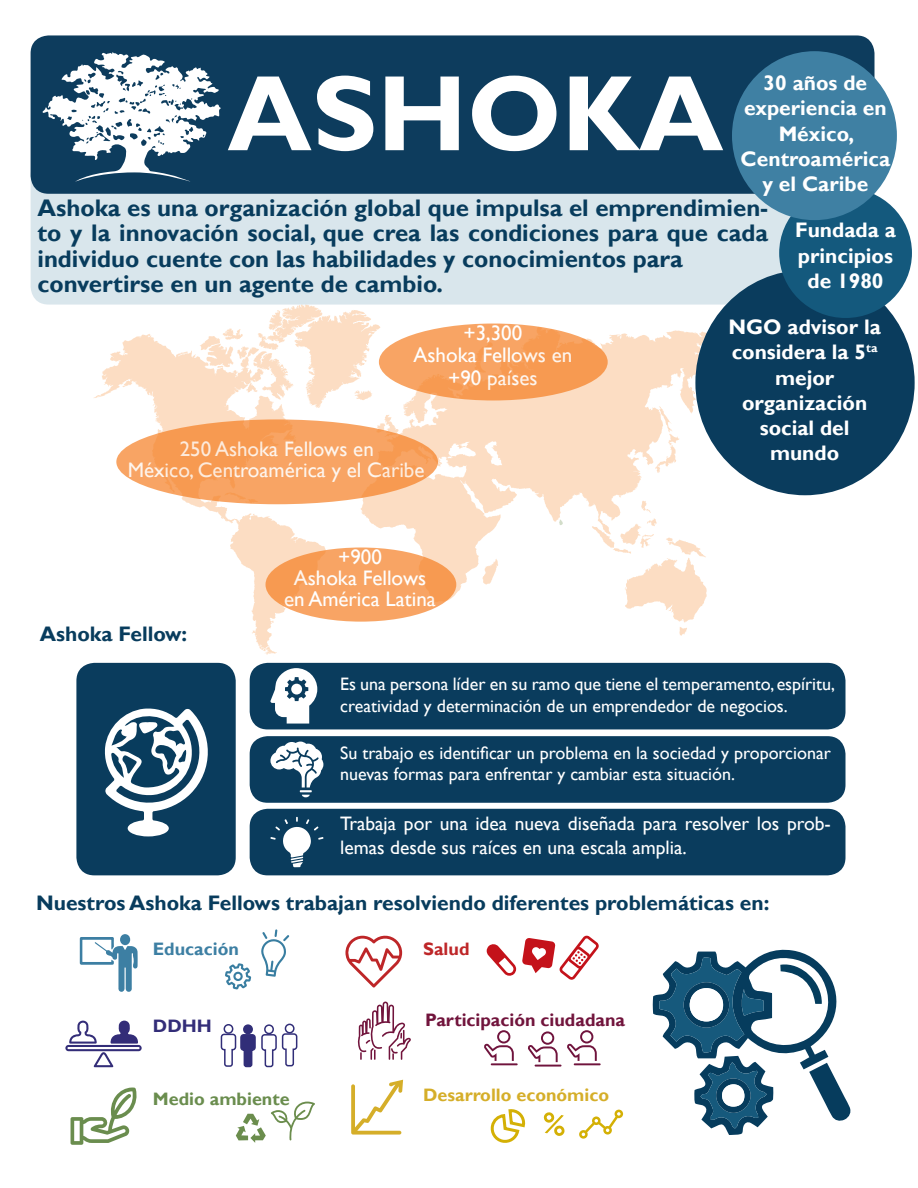
<style>
.page{position:relative;width:918px;height:1188px;background:#fff}
.page>*{position:absolute;margin:0;border:0;box-sizing:border-box;transform-origin:0 0}
.t1{font:700 108px "Gill Sans";color:#fff}
.t2{font:700 24px/25.5px "Gill Sans";color:#083c5d;text-align:justify}
.t3{font:700 21px/25.2px "Gill Sans";color:#fff;text-align:center}
.t4{font:700 21px "Gill Sans";color:#083c5d}
.t5{font:21px/22.5px "Gill Sans";color:#fff;text-align:center}
.t6{font:21px/21px "Gill Sans";color:#fef1e7;text-align:center}
.t7{font:19.5px/23.4px "Gill Sans";color:#fff}
.t8{font:18px/21.6px "Gill Sans";color:#fff}
.t9{font:700 18px "Gill Sans";color:#71143c}
.t10{font:700 18px "Gill Sans";color:#d5ae29}
.t11{font:700 18px "Gill Sans";color:#6a8d4e}
.t12{font:700 18px "Gill Sans";color:#3d7fa3}
.t13{font:700 18px "Gill Sans";color:#be2628}
.t14{font:700 18px "Gill Sans";color:#332d78}
</style>
<div class="page">
<svg style="left:360px;top:327px;width:351px;height:274px;fill:#fcddc3"></svg>
<svg style="left:376px;top:415px;width:23px;height:19px"></svg>
<svg style="left:483px;top:559px;width:15px;height:26px"></svg>
<svg style="left:592px;top:501px;width:115px;height:135px"></svg>
<svg style="left:223px;top:305px;width:157px;height:103px"></svg>
<svg style="left:94px;top:334px;width:232px;height:317px"></svg>
<svg style="left:265px;top:647px;width:12px;height:8px"></svg>
<svg style="left:559px;top:519px;width:4px;height:6px"></svg>
<div style="left:31px;top:158px;width:844px;height:147px;background:#d9e6ec;border-radius:18px"></div>
<div style="left:31px;top:35px;width:844px;height:159px;background:#0d3c5d;border-radius:18px"></div>
<div style="left:250px;top:663px;width:596px;height:66px;background:#0a3c5d;border-radius:18px"></div>
<div style="left:250px;top:736px;width:596px;height:67px;background:#0a3c5d;border-radius:18px"></div>
<div style="left:250px;top:809px;width:596px;height:66px;background:#0a3c5d;border-radius:18px"></div>
<div style="left:76px;top:663px;width:160px;height:212px;background:#0a3c5d;border-radius:18px"></div>
<svg style="left:270px;top:668px;width:47px;height:56px"></svg>
<svg style="left:270px;top:742px;width:53px;height:55px"></svg>
<svg style="left:270px;top:817px;width:54px;height:50px"></svg>
<svg style="left:80px;top:934px;width:58px;height:57px"></svg>
<svg style="left:357px;top:1002px;width:54px;height:58px"></svg>
<svg style="left:65px;top:1021px;width:77px;height:46px"></svg>
<svg style="left:71px;top:1088px;width:66px;height:57px"></svg>
<svg style="left:351px;top:1080px;width:52px;height:55px"></svg>
<svg style="left:345px;top:935px;width:57px;height:53px"></svg>
<svg style="left:43px;top:52px;width:178px;height:130px"></svg>
<div style="left:695px;top:270px;width:220px;height:225px;background:#0a3c5d;border-radius:50%"></div>
<div style="left:779px;top:188px;width:133px;height:130px;background:#14597d;border-radius:50%"></div>
<div style="left:732px;top:51px;width:165px;height:169px;background:#3f80a3;border-radius:50%"></div>
<svg style="left:379px;top:324px;width:229px;height:76px;fill:#f8a464"></svg>
<div style="left:116px;top:419px;width:322px;height:85px;background:linear-gradient(to right,#f8a05c,#f8a15f);border-radius:50%"></div>
<svg style="left:266px;top:548px;width:190px;height:74px;fill:#f8a464"></svg>
<svg style="left:487px;top:944px;width:29px;height:32px"></svg>
<svg style="left:522px;top:935px;width:77px;height:45px"></svg>
<svg style="left:261px;top:929px;width:28px;height:48px"></svg>
<svg style="left:225px;top:963px;width:26px;height:26px"></svg>
<svg style="left:491px;top:1109px;width:35px;height:34px"></svg>
<svg style="left:579px;top:1110px;width:44px;height:29px"></svg>
<svg style="left:543px;top:1112px;width:22px;height:24px"></svg>
<hr style="left:491px;top:1063px;width:27px;height:2px;background:#70143d">
<svg style="left:484px;top:1030px;width:30px;height:31px"></svg>
<hr style="left:535px;top:1065px;width:27px;height:2px;background:#70143d">
<svg style="left:528px;top:1031px;width:30px;height:31px"></svg>
<hr style="left:574px;top:1063px;width:27px;height:2px;background:#70143d">
<svg style="left:567px;top:1030px;width:30px;height:31px"></svg>
<svg style="left:220px;top:1023px;width:78px;height:45px"></svg>
<svg style="left:236px;top:1102px;width:79px;height:41px"></svg>
<svg style="left:104px;top:708px;width:104px;height:128px"></svg>
<svg style="left:653px;top:949px;width:198px;height:186px"></svg>
<div style="left:690px;top:988px;width:33px;height:33px;background:#fff;border-radius:50%"></div>
<div style="left:722px;top:1084px;width:22px;height:23px;background:#fff;border-radius:50%"></div>
<p class="t1" style="left:227px;top:49px;width:498px">ASHOKA</p>
<p class="t3" style="left:744px;top:71px;width:144px">30 años de experiencia en<br>México,</p>
<p class="t3" style="left:741px;top:147px;width:151px">Centroamérica y el Caribe</p>
<p class="t2" style="left:38px;top:196px;width:732px">Ashoka es una organización global que impulsa el emprendimien&shy;to y la innovación social, que crea las condiciones para que cada individuo cuente con las habilidades y conocimientos para</p>
<p class="t2" style="left:38px;top:272px;width:407px">convertirse en un agente de cambio.</p>
<p class="t3" style="left:795px;top:218px;width:102px">Fundada a principios de 1980</p>
<p class="t5" style="left:414px;top:322px;width:160px">+3,300<br>Ashoka Fellows en +90 países</p>
<p class="t6" style="left:128px;top:439px;width:298px">250 Ashoka Fellows en<br>México, Centroamérica y el Caribe</p>
<p class="t4" style="left:40px;top:621px;width:149px">Ashoka Fellow:</p>
<p class="t5" style="left:284px;top:546px;width:153px;line-height:21.3px">+900<br>Ashoka Fellows en América Latina</p>
<p class="t3" style="left:729px;top:315px;width:154px">NGO advisor la considera la 5<sup>ta </sup>mejor</p>
<p class="t3" style="left:742px;top:391px;width:127px">organización</p>
<p class="t3" style="left:760px;top:416px;width:91px">social del</p>
<p class="t3" style="left:770px;top:441px;width:71px">mundo</p>
<p class="t8" style="left:340px;top:674px;width:497px">Es una persona líder en su ramo que tiene el temperamento, espíritu, creatividad y determinación de un emprendedor de negocios.</p>
<p class="t8" style="left:340px;top:742px;width:492px">Su trabajo es identificar un problema en la sociedad y proporcionar nuevas formas para enfrentar y cambiar esta situación.</p>
<p class="t7" style="left:340px;top:812px;width:492px">Trabaja por una idea nueva diseñada para resolver los prob&shy;lemas desde sus raíces en una escala amplia.</p>
<p class="t4" style="left:36px;top:891px;width:735px">Nuestros Ashoka Fellows trabajan resolviendo diferentes problemáticas en:</p>
<p class="t12" style="left:153px;top:938px;width:88px">Educación</p>
<p class="t13" style="left:423px;top:938px;width:48px">Salud</p>
<p class="t14" style="left:153px;top:1015px;width:60px">DDHH</p>
<p class="t9" style="left:425px;top:1009px;width:201px">Participación ciudadana</p>
<p class="t11" style="left:153px;top:1088px;width:138px">Medio ambiente</p>
<p class="t10" style="left:423px;top:1085px;width:187px">Desarrollo económico</p>
</div>
